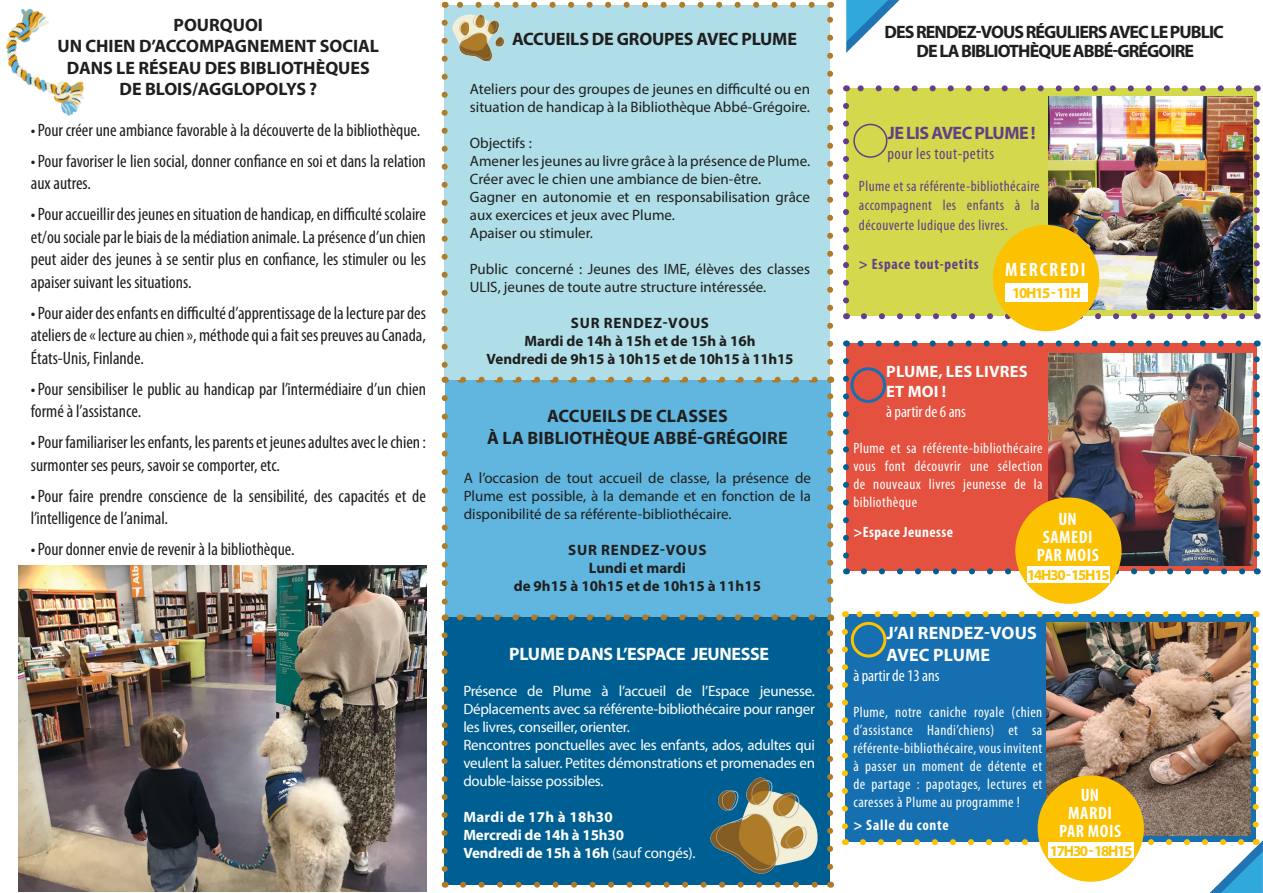
<style>
.page{position:relative;width:1263px;height:893px;background:#fff}
.page>*{position:absolute;margin:0;border:0;box-sizing:border-box;transform-origin:0 0}
.t1{font:700 condensed 19.5px "Myriad Pro";letter-spacing:.09em;color:#fff}
.t2{font:condensed 18px/22.5px "Myriad Pro";color:#1f1f1e}
.t3{font:700 18px/21.6px "Myriad Pro";letter-spacing:-.005em;color:#1f1f1e;text-align:center}
.t4{font:700 18px/19.5px "Myriad Pro";letter-spacing:-.05em;color:#1f1f1e;text-align:center}
.t5{font:700 condensed 18px/18px "Myriad Pro";letter-spacing:.03em;color:#fff;text-align:center}
.t6{font:700 18px "Myriad Pro";letter-spacing:-.01em;color:#fff}
.t7{font:700 18px/21.6px "Myriad Pro";letter-spacing:.01em;color:#fff}
.t8{font:700 18px "Myriad Pro";letter-spacing:-.03em;color:#633f87}
.t9{font:condensed 16.5px "Myriad Pro";letter-spacing:-.005em;color:#fff}
.t10{font:700 16.5px/19.8px "Myriad Pro";letter-spacing:.01em;color:#fff}
.t11{font:condensed 16.5px "Myriad Pro";letter-spacing:.03em;color:#633f87}
.t12{font:15px/18px "Myriad Pro";color:#1f1f1e}
.t13{font:condensed 15px/18px "Myriad Pro";letter-spacing:.03em;color:#fff;text-align:justify}
.t14{font:15px/18px "Myriad Pro";letter-spacing:-.02em;color:#fff}
.t15{font:700 15px/18px "Myriad Pro";color:#1f1f1e;text-align:center}
.t16{font:condensed 15px/19.5px "Myriad Pro";letter-spacing:.03em;color:#633f87;text-align:justify}
.t17{font:700 15px/18px "Myriad Pro";letter-spacing:-.01em;color:#fff}
.t18{font:700 15px "Myriad Pro";letter-spacing:-.085em;color:#fcc100}
.t19{font:700 condensed 15px "Myriad Pro";letter-spacing:.05em;color:#633f87}
.t20{font:700 condensed 15px "Myriad Pro";letter-spacing:.03em;color:#fff}
.t21{font:700 condensed 15px "Myriad Pro";letter-spacing:.05em;color:#fff}
.s1{font-weight:400}
</style>
<div class="page">
<div style="left:445px;top:380px;width:385px;height:238px;background:#60b6de"></div>
<svg style="left:827px;top:389px;width:6px;height:211px"></svg>
<div style="left:445px;top:617px;width:385px;height:268px;background:#005f92"></div>
<svg style="left:442px;top:635px;width:6px;height:241px"></svg>
<svg style="left:463px;top:882px;width:355px;height:6px"></svg>
<svg style="left:457px;top:614px;width:361px;height:7px"></svg>
<svg style="left:827px;top:614px;width:6px;height:253px"></svg>
<svg style="left:442px;top:398px;width:6px;height:223px"></svg>
<div style="left:445px;top:5px;width:385px;height:375px;background:#afdde8"></div>
<svg style="left:442px;top:72px;width:6px;height:299px"></svg>
<svg style="left:457px;top:377px;width:361px;height:6px"></svg>
<svg style="left:827px;top:16px;width:6px;height:346px"></svg>
<svg style="left:512px;top:2px;width:300px;height:6px"></svg>
<div style="left:846px;top:88px;width:411px;height:228px;background:#d3d84d"></div>
<svg style="left:843px;top:106px;width:6px;height:198px"></svg>
<svg style="left:864px;top:313px;width:382px;height:6px"></svg>
<svg style="left:1254px;top:101px;width:6px;height:198px"></svg>
<svg style="left:857px;top:85px;width:382px;height:6px"></svg>
<div style="left:846px;top:343px;width:411px;height:228px;background:#e4513e"></div>
<svg style="left:864px;top:568px;width:382px;height:6px"></svg>
<svg style="left:1254px;top:356px;width:6px;height:198px"></svg>
<svg style="left:857px;top:340px;width:382px;height:6px"></svg>
<svg style="left:843px;top:361px;width:6px;height:213px"></svg>
<div style="left:845px;top:614px;width:411px;height:228px;background:#156fb0"></div>
<svg style="left:842px;top:632px;width:6px;height:198px"></svg>
<svg style="left:863px;top:839px;width:327px;height:6px"></svg>
<svg style="left:1253px;top:627px;width:6px;height:183px"></svg>
<svg style="left:856px;top:611px;width:382px;height:6px"></svg>
<div style="left:850px;top:367px;width:36px;height:36px;border:3px solid #156fb0;border-radius:50%"></div>
<div style="left:853px;top:124px;width:34px;height:34px;border:2px solid #633f87;border-radius:50%"></div>
<div style="left:851px;top:622px;width:35px;height:35px;border:3px solid #fcc100;border-radius:50%"></div>
<img style="left:1046px;top:622px;width:204px;height:213px">
<img style="left:1048px;top:353px;width:204px;height:213px">
<img style="left:1048px;top:97px;width:204px;height:212px">
<div style="left:1015px;top:497px;width:106px;height:107px;background:#fcc100;border-radius:50%"></div>
<div style="left:1037px;top:775px;width:107px;height:107px;background:#fcc100;border-radius:50%"></div>
<div style="left:1048px;top:843px;width:86px;height:15px;background:#fff"></div>
<img style="left:18px;top:566px;width:408px;height:326px">
<img style="left:6px;top:8px;width:78px;height:108px">
<img style="left:441px;top:2px;width:64px;height:70px">
<img style="left:846px;top:0;width:54px;height:53px">
<img style="left:1202px;top:821px;width:61px;height:72px">
<img style="left:710px;top:777px;width:108px;height:97px">
<div style="left:993px;top:225px;width:106px;height:106px;background:#fcc100;border-radius:50%"></div>
<div style="left:1005px;top:283px;width:83px;height:19px;background:#fff"></div>
<div style="left:1027px;top:566px;width:83px;height:16px;background:#fff"></div>
<p class="t3" style="left:57px;top:13px;width:323px">POURQUOI<br>UN CHIEN D’ACCOMPAGNEMENT SOCIAL<br>DANS LE RÉSEAU DES BIBLIOTHÈQUES<br>DE BLOIS/AGGLOPOLYS ?</p>
<p class="t2" style="left:31px;top:118px;width:391px">•Pour créer une ambiance favorable à la découverte de la bibliothèque.</p>
<p class="t2" style="left:31px;top:149px;width:397px">•Pour favoriser le lien social, donner confiance en soi et dans la relation aux autres.</p>
<p class="t2" style="left:31px;top:203px;width:397px;text-align:justify">•Pour accueillir des jeunes en situation de handicap, en difficulté scolaire et/ou sociale par le biais de la médiation animale. La présence d’un chien peut aider des jeunes à se sentir plus en confiance, les stimuler ou les apaiser suivant les situations.</p>
<p class="t2" style="left:31px;top:301px;width:397px;text-align:justify">•Pour aider des enfants en difficulté d’apprentissage de la lecture par des ateliers de « lecture au chien », méthode qui a fait ses preuves au Canada, États-Unis, Finlande.</p>
<p class="t2" style="left:31px;top:377px;width:397px">•Pour sensibiliser le public au handicap par l’intermédiaire d’un chien formé à l’assistance.</p>
<p class="t2" style="left:31px;top:431px;width:397px">•Pour familiariser les enfants, les parents et jeunes adultes avec le chien : surmonter ses peurs, savoir se comporter, etc.</p>
<p class="t2" style="left:31px;top:484px;width:397px">•Pour faire prendre conscience de la sensibilité, des capacités et de l’intelligence de l’animal.</p>
<p class="t2" style="left:31px;top:538px;width:265px">•Pour donner envie de revenir à la bibliothèque.</p>
<p class="t3" style="left:512px;top:27px;width:286px">ACCUEILS DE GROUPES AVEC PLUME</p>
<p class="t4" style="left:884px;top:22px;width:341px">DES RENDEZ-VOUS RÉGULIERS AVEC LE PUBLIC<br>DE LA BIBLIOTHÈQUE ABBÉ-GRÉGOIRE</p>
<p class="t12" style="left:470px;top:80px;width:342px">Ateliers pour des groupes de jeunes en difficulté ou en situation de handicap à la Bibliothèque Abbé-Grégoire.</p>
<p class="t12" style="left:470px;top:134px;width:342px">Objectifs :<br>Amener les jeunes au livre grâce à la présence de Plume.<br>Créer avec le chien une ambiance de bien-être.<br>Gagner en autonomie et en responsabilisation grâce aux exercices et jeux avec Plume.<br>Apaiser ou stimuler.</p>
<p class="t12" style="left:470px;top:260px;width:342px">Public concerné : Jeunes des IME, élèves des classes<br>ULIS, jeunes de toute autre structure intéressée.</p>
<p class="t15" style="left:486px;top:314px;width:308px">SUR RENDEZ-VOUS<br>Mardi de 14h à 15h et de 15h à 16h<br>Vendredi de 9h15 à 10h15 et de 10h15 à 11h15</p>
<p class="t3" style="left:487px;top:405px;width:302px">ACCUEILS DE CLASSES<br>À LA BIBLIOTHÈQUE ABBÉ-GRÉGOIRE</p>
<p class="t12" style="left:464px;top:469px;width:349px;text-align:justify">A l’occasion de tout accueil de classe, la présence de Plume est possible, à la demande et en fonction de la disponibilité de sa référente-bibliothécaire.</p>
<p class="t15" style="left:514px;top:541px;width:249px">SUR RENDEZ-VOUS<br>Lundi et mardi<br>de 9h15 à 10h15 et de 10h15 à 11h15</p>
<p class="t6" style="left:509px;top:642px;width:261px">PLUME DANS L’ESPACE JEUNESSE</p>
<p class="t14" style="left:463px;top:682px;width:353px">Présence de Plume à l’accueil de l’Espace jeunesse.<br>Déplacements avec sa référente-bibliothécaire pour ranger les livres, conseiller, orienter.<br>Rencontres ponctuelles avec les enfants, ados, adultes qui veulent la saluer. Petites démonstrations et promenades en double-laisse possibles.</p>
<p class="t17" style="left:463px;top:807px;width:234px">Mardi de 17h à 18h30<br>Mercredi de 14h à 15h30<br>Vendredi de 15h à 16h <span class="s1">(sauf congés).</span></p>
<p class="t8" style="left:888px;top:121px;width:149px">JE LIS AVEC PLUME !</p>
<p class="t11" style="left:887px;top:143px;width:108px">pour les tout-petits</p>
<p class="t16" style="left:859px;top:176px;width:182px">Plume et sa référente-bibliothécaire accompagnent les enfants à la découverte ludique des livres.</p>
<p class="t19" style="left:859px;top:255px;width:121px">&gt; Espace tout-petits</p>
<p class="t1" style="left:1005px;top:258px;width:82px">MERCREDI</p>
<p class="t18" style="left:1012px;top:283px;width:70px">10H15 - 11H</p>
<p class="t10" style="left:886px;top:361px;width:143px">PLUME, LES LIVRES<br>ET MOI !</p>
<p class="t9" style="left:886px;top:401px;width:81px">à partir de 6 ans</p>
<p class="t13" style="left:853px;top:438px;width:191px">Plume et sa référente-bibliothécaire vous font découvrir une sélection de nouveaux livres jeunesse de la bibliothèque</p>
<p class="t20" style="left:853px;top:522px;width:101px">&gt;Espace Jeunesse</p>
<p class="t5" style="left:1037px;top:509px;width:64px">UN<br>SAMEDI<br>PAR MOIS</p>
<p class="t18" style="left:1027px;top:565px;width:84px">14H30 - 15H15</p>
<p class="t7" style="left:886px;top:622px;width:152px">J’AI RENDEZ-VOUS<br>AVEC PLUME</p>
<p class="t9" style="left:853px;top:665px;width:88px">à partir de 13 ans</p>
<p class="t13" style="left:853px;top:703px;width:191px">Plume, notre caniche royale (chien d’assistance Handi’chiens) et sa référente-bibliothécaire, vous invitent à passer un moment de détente et de partage : papotages, lectures et caresses à Plume au programme !</p>
<p class="t21" style="left:853px;top:816px;width:97px">&gt; Salle du conte</p>
<p class="t5" style="left:1059px;top:785px;width:64px">UN<br>MARDI<br>PAR MOIS</p>
<p class="t18" style="left:1050px;top:841px;width:84px">17H30 - 18H15</p>
</div>
